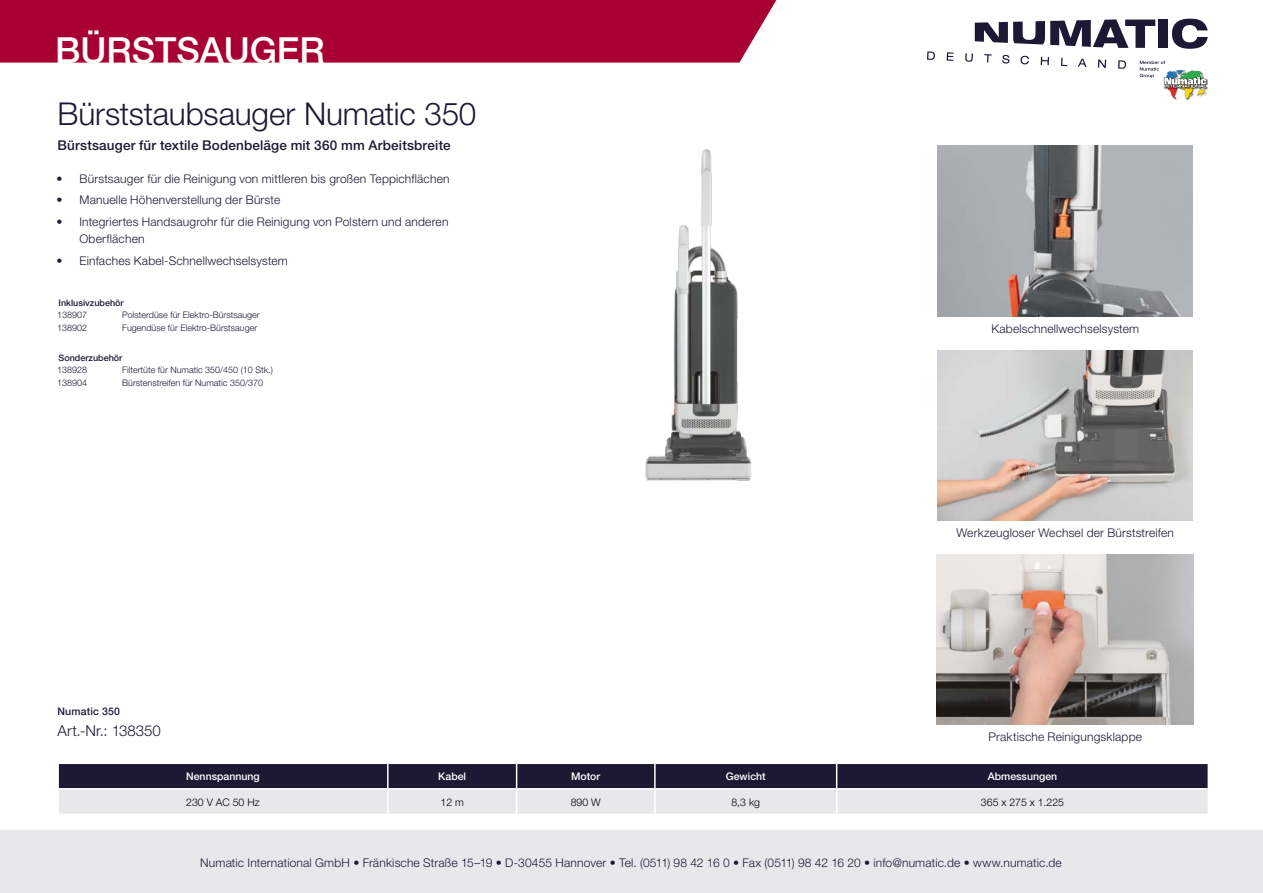
<style>
.page{position:relative;width:1263px;height:893px;background:#fff}
.page>*{position:absolute;margin:0;border:0;box-sizing:border-box;transform-origin:0 0}
.t1{font:500 36px "Helvetica Neue";color:#fff}
.Titel{font:300 31.5px "Helvetica Neue";letter-spacing:-.005em;color:#1d1934}
.t2{font:300 15px "Helvetica Neue";letter-spacing:.005em;color:#1d1934}
.Titel-2{font:500 13.5px "Helvetica Neue";letter-spacing:.015em;color:#1d1934}
.Produktbezeichnung{font:300 12px/17.2px "Helvetica Neue";letter-spacing:.015em;color:#1d1934}
.t3{font:500 10.5px "Helvetica Neue";color:#fff}
.t4{font:300 10.5px "Helvetica Neue";color:#000}
.t5{font:500 10.5px "Helvetica Neue";letter-spacing:.02em;color:#1d1934}
.tabelle_text{font:300 9px "Helvetica Neue";color:#1d1934}
.tabelle_artnr{font:500 9px "Helvetica Neue";color:#1d1934}
.tabelle_artnr-2{font:300 9px "Helvetica Neue";color:#1d1934}
</style>
<div class="page">
<svg style="left:927px;top:52px;width:8px;height:8px"></svg>
<svg style="left:947px;top:52px;width:6px;height:9px"></svg>
<svg style="left:965px;top:19px;width:243px;height:80px"></svg>
<div style="left:0;top:831px;width:1263px;height:62px;background:#e8e8eb"></div>
<div style="left:0;top:0;width:776px;height:63px;background:#a90034"></div>
<svg style="left:58px;top:763px;width:1150px;height:51px;background:#8a8896"></svg>
<img style="left:938px;top:350px;width:255px;height:170px">
<img style="left:937px;top:554px;width:256px;height:170px">
<img style="left:938px;top:146px;width:255px;height:170px">
<img style="left:645px;top:149px;width:107px;height:332px">
<p class="t1" style="left:55px;top:29px;width:271px">BÜRSTSAUGER</p>
<p class="Titel" style="left:57px;top:94px;width:420px">Bürststaubsauger Numatic 350</p>
<p class="Titel-2" style="left:57px;top:138px;width:395px">Bürstsauger für textile Bodenbeläge mit 360 mm Arbeitsbreite</p>
<p class="Produktbezeichnung" style="left:57px;top:170px;width:394px">• Bürstsauger für die Reinigung von mittleren bis großen Teppichflächen</p>
<p class="Produktbezeichnung" style="left:57px;top:191px;width:225px">• Manuelle Höhenverstellung der Bürste</p>
<p class="Produktbezeichnung" style="left:79px;top:213px;width:370px;text-indent:-23px">• Integriertes Handsaugrohr für die Reinigung von Polstern und anderen<br>Oberflächen</p>
<p class="Produktbezeichnung" style="left:57px;top:251px;width:233px">• Einfaches Kabel-Schnellwechselsystem</p>
<p class="tabelle_artnr" style="left:59px;top:298px;width:67px">Inklusivzubehör</p>
<p class="tabelle_artnr-2" style="left:57px;top:309px;width:32px">138907</p>
<p class="tabelle_text" style="left:122px;top:309px;width:139px">Polsterdüse für Elektro-Bürstsauger</p>
<p class="tabelle_artnr-2" style="left:57px;top:322px;width:32px">138902</p>
<p class="tabelle_text" style="left:122px;top:322px;width:137px">Fugendüse für Elektro-Bürstsauger</p>
<p class="tabelle_artnr" style="left:58px;top:353px;width:65px">Sonderzubehör</p>
<p class="tabelle_artnr-2" style="left:57px;top:365px;width:32px">138928</p>
<p class="tabelle_text" style="left:122px;top:365px;width:152px">Filtertüte für Numatic 350/450 (10 Stk.)</p>
<p class="tabelle_artnr-2" style="left:57px;top:377px;width:32px">138904</p>
<p class="tabelle_text" style="left:122px;top:377px;width:142px">Bürstenstreifen für Numatic 350/370</p>
<p class="t5" style="left:57px;top:705px;width:64px">Numatic 350</p>
<p class="t2" style="left:57px;top:722px;width:105px">Art.-Nr.: 138350</p>
<p class="Produktbezeichnung" style="left:991px;top:320px;width:149px">Kabelschnellwechselsystem</p>
<p class="Produktbezeichnung" style="left:956px;top:524px;width:219px">Werkzeugloser Wechsel der Bürststreifen</p>
<p class="Produktbezeichnung" style="left:988px;top:728px;width:155px">Praktische Reinigungsklappe</p>
<p class="t3" style="left:186px;top:770px;width:75px">Nennspannung</p>
<p class="t3" style="left:438px;top:770px;width:29px">Kabel</p>
<p class="t3" style="left:571px;top:770px;width:30px">Motor</p>
<p class="t3" style="left:726px;top:770px;width:41px">Gewicht</p>
<p class="t3" style="left:988px;top:770px;width:71px">Abmessungen</p>
<p class="t4" style="left:186px;top:795px;width:75px">230 V AC 50 Hz</p>
<p class="t4" style="left:440px;top:795px;width:25px">12 m</p>
<p class="t4" style="left:571px;top:795px;width:31px">890 W</p>
<p class="t4" style="left:731px;top:795px;width:30px">8,3 kg</p>
<p class="t4" style="left:981px;top:795px;width:85px">365 x 275 x 1.225</p>
<p class="Produktbezeichnung" style="left:200px;top:853px;width:863px">Numatic International GmbH • Fränkische Straße 15–19 • D-30455 Hannover • Tel. (0511) 98 42 16 0 • Fax (0511) 98 42 16 20 • info@numatic.de • www.numatic.de</p>
</div>
